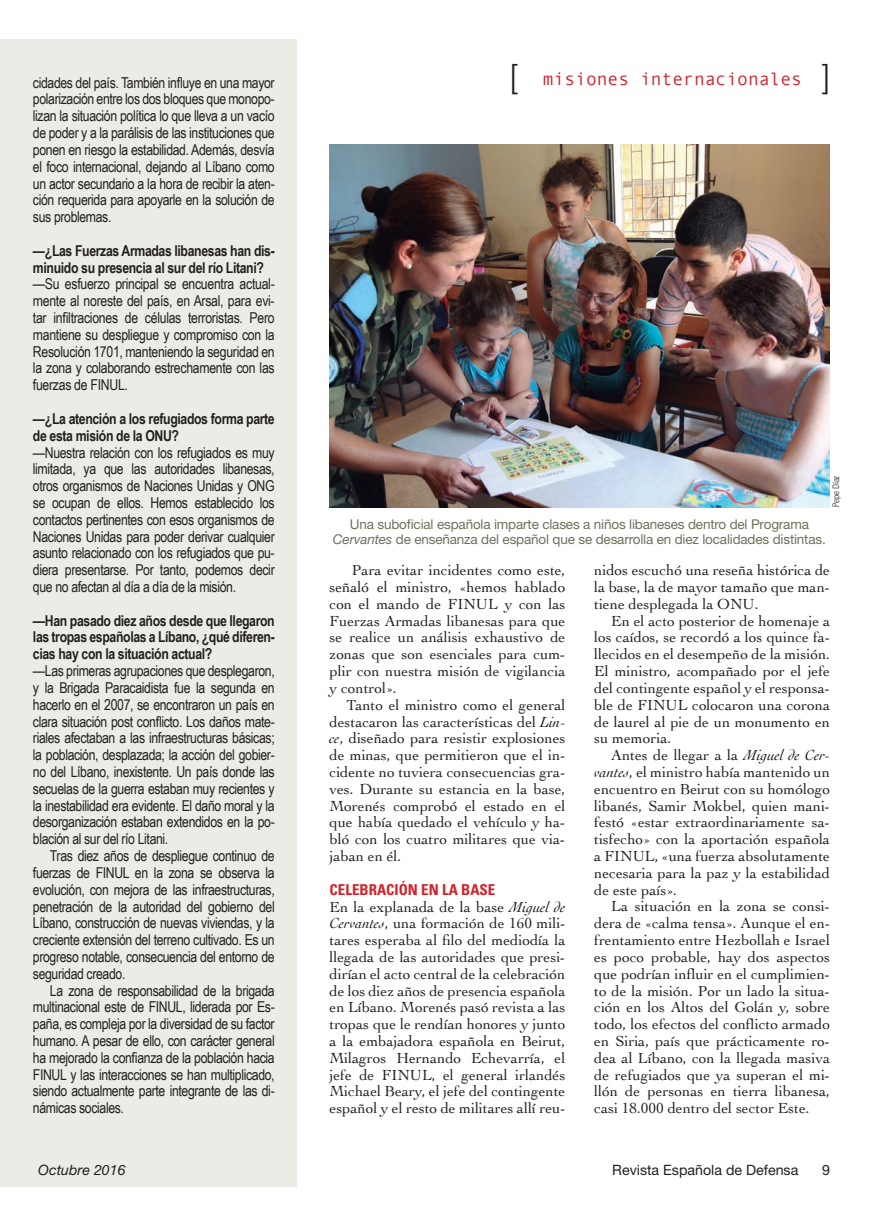
<style>
.page{position:relative;width:893px;height:1217px;background:#fff}
.page>*{position:absolute;margin:0;border:0;box-sizing:border-box;transform-origin:0 0}
.t1{font:300 33px "Helvetica Neue";color:#231f20}
.t2{font:18px "Monotypecom";color:#d1232a}
.t3{font:15.3px/16.8px "Cochin";color:#231f20;text-align:justify}
.t4{font:15px/16.8px "Arial Narrow";letter-spacing:-.025em;color:#231f20;text-align:justify}
.t5{font:700 15px/16.8px "Arial Narrow";letter-spacing:-.025em;color:#231f20}
.t6{font:700 condensed 15px "Univers";color:#d1232a}
.t7{font:14.25px "Helvetica Neue";color:#231f20}
.t8{font:italic 14.25px "Helvetica Neue";color:#231f20}
.t9{font:13.5px/15.8px "Helvetica Neue";letter-spacing:-.01em;color:#6f705a;text-align:center}
.t10{font:300 condensed 9px "Univers";letter-spacing:-.005em;color:#231f20}
.s1{font-family:"Helvetica Neue";font-weight:300;font-size:33px;color:#231f20}
.s2{font-style:italic}
</style>
<div class="page">
<div style="left:0;top:39px;width:297px;height:1146px;background:#ecece7"></div>
<img style="left:330px;top:145px;width:499px;height:362px">
<p class="t4" style="left:33px;top:73px;width:243px">cidades del país. También influye en una mayor polarización entre los dos bloques que monopo&shy;lizan la situación política lo que lleva a un vacío de poder y a la parálisis de las instituciones que ponen en riesgo la estabilidad. Además, desvía el foco internacional, dejando al Líbano como un actor secundario a la hora de recibir la aten&shy;ción requerida para apoyarle en la solución de sus problemas.</p>
<p class="t5" style="left:33px;top:241px;width:243px">—¿Las Fuerzas Armadas libanesas han dis&shy;minuido su presencia al sur del río Litani?</p>
<p class="t4" style="left:33px;top:275px;width:243px">—Su esfuerzo principal se encuentra actual&shy;mente al noreste del país, en Arsal, para evi&shy;tar infiltraciones de células terroristas. Pero mantiene su despliegue y compromiso con la Resolución 1701, manteniendo la seguridad en la zona y colaborando estrechamente con las fuerzas de FINUL.</p>
<p class="t5" style="left:33px;top:409px;width:243px">—¿La atención a los refugiados forma parte de esta misión de la ONU?</p>
<p class="t4" style="left:33px;top:443px;width:243px">—Nuestra relación con los refugiados es muy limitada, ya que las autoridades libanesas, otros organismos de Naciones Unidas y ONG se ocupan de ellos. Hemos establecido los contactos pertinentes con esos organismos de Naciones Unidas para poder derivar cualquier asunto relacionado con los refugiados que pu&shy;diera presentarse. Por tanto, podemos decir que no afectan al día a día de la misión.</p>
<p class="t5" style="left:33px;top:611px;width:243px;text-align:justify">—Han pasado diez años desde que llegaron las tropas españolas a Líbano, ¿qué diferen&shy;cias hay con la situación actual?</p>
<p class="t4" style="left:33px;top:661px;width:243px">—Las primeras agrupaciones que desplegaron, y la Brigada Paracaidista fue la segunda en hacerlo en el 2007, se encontraron un país en clara situación post conflicto. Los daños mate&shy;riales afectaban a las infraestructuras básicas; la población, desplazada; la acción del gobier&shy;no del Líbano, inexistente. Un país donde las secuelas de la guerra estaban muy recientes y la inestabilidad era evidente. El daño moral y la desorganización estaban extendidos en la po&shy;blación al sur del río Litani.</p>
<p class="t4" style="left:33px;top:846px;width:243px;text-indent:17px">Tras diez años de despliegue continuo de fuerzas de FINUL en la zona se observa la evolución, con mejora de las infraestructuras, penetración de la autoridad del gobierno del Líbano, construcción de nuevas viviendas, y la creciente extensión del terreno cultivado. Es un progreso notable, consecuencia del entorno de seguridad creado.</p>
<p class="t4" style="left:33px;top:981px;width:243px;text-indent:17px">La zona de responsabilidad de la brigada multinacional este de FINUL, liderada por Es&shy;paña, es compleja por la diversidad de su factor humano. A pesar de ello, con carácter general ha mejorado la confianza de la población hacia FINUL y las interacciones se han multiplicado, siendo actualmente parte integrante de las di&shy;námicas sociales.</p>
<p class="t8" style="left:38px;top:1160px;width:89px">Octubre 2016</p>
<h1 class="t1" style="left:510px;top:56px;width:9px">[</h1>
<p class="t2" style="left:543px;top:68px;width:289px">misiones internacionales <span class="s1">]</span></p>
<p class="t9" style="left:333px;top:515px;width:494px">Una suboficial española imparte clases a niños libaneses dentro del Programa<br><span class="s2">Cervantes</span> de enseñanza del español que se desarrolla en diez localidades distintas.</p>
<p class="t10" style="left:831px;top:507px;width:33px;rotate:-90deg">Pepe Díaz</p>
<p class="t3" style="left:330px;top:561px;width:237px;text-indent:22px">Para evitar incidentes como este, señaló el ministro, «hemos hablado con el mando de FINUL y con las Fuerzas Armadas libanesas para que se realice un análisis exhaustivo de zonas que son esenciales para cum&shy;plir con nuestra misión de vigilancia y control».</p>
<p class="t3" style="left:330px;top:695px;width:237px;text-indent:17px">Tanto el ministro como el general destacaron las características del <span class="s2">Lin&shy;ce</span>, diseñado para resistir explosiones de minas, que permitieron que el in&shy;cidente no tuviera consecuencias gra&shy;ves. Durante su estancia en la base, Morenés comprobó el estado en el que había quedado el vehículo y ha&shy;bló con los cuatro militares que via&shy;jaban en él.</p>
<p class="t6" style="left:330px;top:879px;width:167px">CELEBRACIÓN EN LA BASE</p>
<p class="t3" style="left:330px;top:897px;width:237px">En la explanada de la base <span class="s2">Miguel de Cervantes</span>, una formación de 160 mili&shy;tares esperaba al filo del mediodía la llegada de las autoridades que presi&shy;dirían el acto central de la celebración de los diez años de presencia española en Líbano. Morenés pasó revista a las tropas que le rendían honores y junto a la embajadora española en Beirut, Milagros Hernando Echevarría, el jefe de FINUL, el general irlandés Michael Beary, el jefe del contingente español y el resto de militares allí reu-</p>
<p class="t3" style="left:594px;top:561px;width:237px">nidos escuchó una reseña histórica de la base, la de mayor tamaño que man&shy;tiene desplegada la ONU.</p>
<p class="t3" style="left:594px;top:611px;width:237px;text-indent:17px">En el acto posterior de homenaje a los caídos, se recordó a los quince fa&shy;llecidos en el desempeño de la misión.<br>El ministro, acompañado por el jefe del contingente español y el responsa&shy;ble de FINUL colocaron una corona de laurel al pie de un monumento en su memoria.</p>
<p class="t3" style="left:594px;top:746px;width:237px;text-indent:17px">Antes de llegar a la <span class="s2">Miguel de Cer&shy;vantes</span>, el ministro había mantenido un encuentro en Beirut con su homólogo libanés, Samir Mokbel, quien mani&shy;festó «estar extraordinariamente sa&shy;tisfecho» con la aportación española a FINUL, «una fuerza absolutamente necesaria para la paz y la estabilidad de este país».</p>
<p class="t3" style="left:594px;top:897px;width:237px;text-indent:17px">La situación en la zona se consi&shy;dera de «calma tensa». Aunque el en&shy;frentamiento entre Hezbollah e Israel es poco probable, hay dos aspectos que podrían influir en el cumplimien&shy;to de la misión. Por un lado la situa&shy;ción en los Altos del Golán y, sobre todo, los efectos del conflicto armado en Siria, país que prácticamente ro&shy;dea al Líbano, con la llegada masiva de refugiados que ya superan el mi&shy;llón de personas en tierra libanesa, casi 18.000 dentro del sector Este.</p>
<p class="t7" style="left:612px;top:1160px;width:188px">Revista Española de Defensa</p>
<p class="t7" style="left:822px;top:1160px;width:9px">9</p>
</div>
